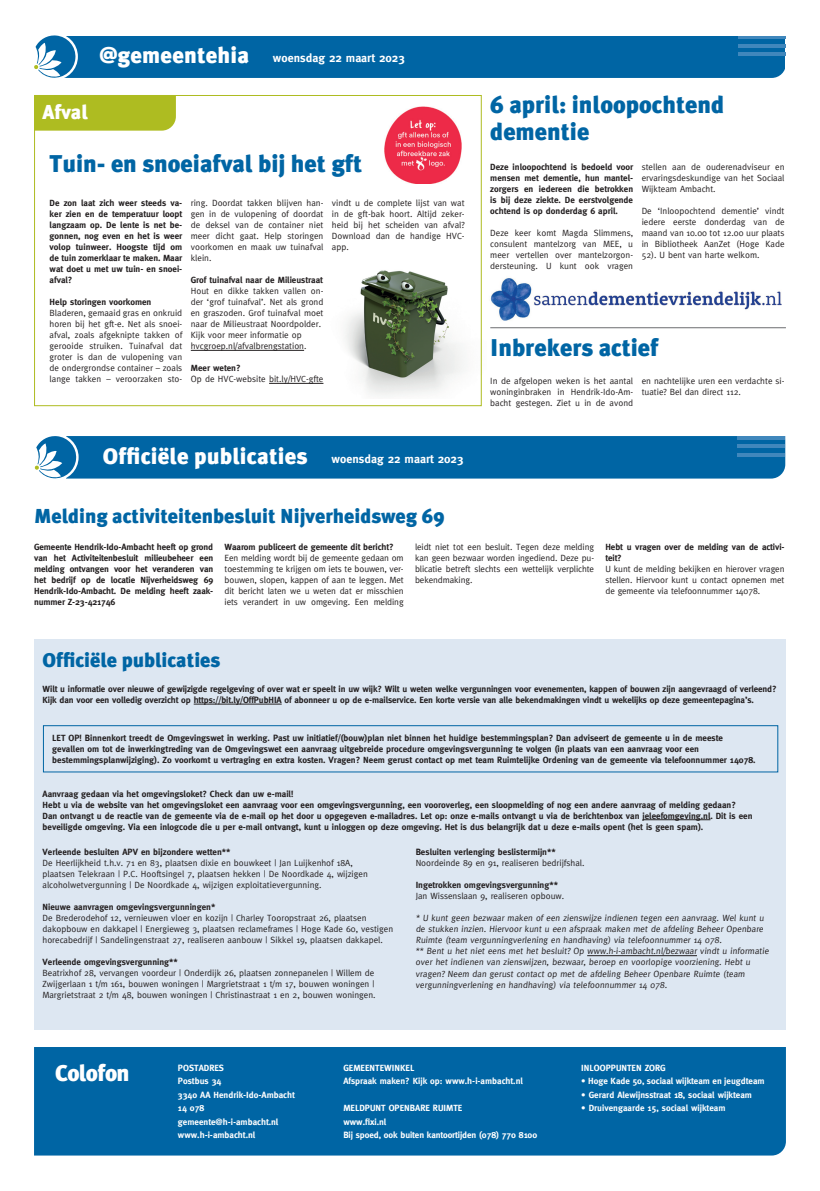
<style>
.page{position:relative;width:820px;height:1191px;background:#fff}
.page>*{position:absolute;margin:0;border:0;box-sizing:border-box;transform-origin:0 0}
.t1{font:900 24px/27px "Meta Plus";color:#0065a4}
.t2{font:900 23px "Meta Plus";letter-spacing:-.025em;color:#fff}
.t3{font:900 22.5px "Meta Plus";letter-spacing:.01em;color:#fff}
.t4{font:900 20px "Meta Plus";color:#0065a4}
.t5{font:900 20px "Meta Plus";color:#fff}
.t6{font:700 12px "Meta";color:#fff}
.t7{font:9px/11px "Meta";color:#231f20;text-align:justify}
.t8{font:700 9px/11px "Meta";color:#231f20}
.t9{font:700 9px/13.5px "Meta";color:#fff}
.s1{font-family:"Meta Plus";font-weight:900;font-size:22.5px}
.s2{font-family:"Meta";font-weight:700;font-size:12px}
</style>
<div class="page">
<svg style="left:34px;top:35px;width:751px;height:43px;background:#0d6da8"></svg>
<img style="left:308px;top:257px;width:174px;height:141px">
<img style="left:490px;top:278px;width:292px;height:43px">
<hr style="left:191px;top:350px;width:113px;height:1px;background:#231f20">
<hr style="left:269px;top:383px;width:54px;height:1px;background:#231f20">
<div style="left:34px;top:95px;width:142px;height:36px;background:#aebc21"></div>
<img style="left:384px;top:107px;width:77px;height:77px">
<svg style="left:35px;top:436px;width:750px;height:43px;background:#0a6ba7"></svg>
<div style="left:34px;top:1047px;width:751px;height:108px;background:#0065a4"></div>
<div style="left:34px;top:639px;width:751px;height:391px;background:#dde7f2"></div>
<hr style="left:194px;top:704px;width:87px;height:1px;background:#231f20">
<hr style="left:642px;top:819px;width:68px;height:1px;background:#231f20">
<hr style="left:587px;top:955px;width:109px;height:1px;background:#231f20">
<div style="left:43px;top:725px;width:734px;height:47px;border:1px solid #0065a4"></div>
<hr style="left:490px;top:327px;width:295px;height:1px;background:#6c6d70">
<h3 class="t6" style="left:99px;top:51px;width:307px"><span class="s1">@gemeentehia</span> woensdag 22 maart 2023</h3>
<h3 class="t5" style="left:43px;top:103px;width:47px">Afval</h3>
<h1 class="t1" style="left:490px;top:93px;width:235px">6 april: inloopochtend dementie</h1>
<h1 class="t1" style="left:50px;top:152px;width:314px">Tuin- en snoeiafval bij het gft</h1>
<p class="t8" style="left:50px;top:197px;width:134px;text-align:justify">De zon laat zich weer steeds va&shy;ker zien en de temperatuur loopt langzaam op. De lente is net be&shy;gonnen, nog even en het is weer volop tuinweer. Hoogste tijd om de tuin zomerklaar te maken. Maar wat doet u met uw tuin- en snoei&shy;afval?</p>
<p class="t8" style="left:50px;top:296px;width:103px">Help storingen voorkomen</p>
<p class="t7" style="left:50px;top:307px;width:134px">Bladeren, gemaaid gras en onkruid horen bij het gft-e. Net als snoei&shy;afval, zoals afgeknipte takken of gerooide struiken. Tuinafval dat groter is dan de vulopening van de ondergrondse container – zoals lange takken – veroorzaken sto-</p>
<p class="t7" style="left:191px;top:197px;width:134px">ring. Doordat takken blijven han&shy;gen in de vulopening of doordat de deksel van de container niet meer dicht gaat. Help storingen voorkomen en maak uw tuinafval klein.</p>
<p class="t8" style="left:191px;top:274px;width:134px">Grof tuinafval naar de Milieustraat</p>
<p class="t7" style="left:191px;top:285px;width:134px;text-align:left">Hout en dikke takken vallen on&shy;der ‘grof tuinafval’. Net als grond en graszoden. Grof tuinafval moet naar de Milieustraat Noordpolder.<br>Kijk voor meer informatie op hvcgroep.nl/afvalbrengstation.</p>
<p class="t8" style="left:191px;top:362px;width:51px">Meer weten?</p>
<p class="t7" style="left:191px;top:373px;width:134px">Op de HVC-website bit.ly/HVC-gfte</p>
<p class="t7" style="left:332px;top:197px;width:134px">vindt u de complete lijst van wat in de gft-bak hoort. Altijd zeker&shy;heid bij het scheiden van afval?<br>Download dan de handige HVC&shy;app.</p>
<h3 class="t3" style="left:103px;top:445px;width:362px">Officiële publicaties <span class="s2">woensdag 22 maart 2023</span></h3>
<p class="t8" style="left:490px;top:161px;width:144px;text-align:justify">Deze inloopochtend is bedoeld voor mensen met dementie, hun mantel&shy;zorgers en iedereen die betrokken is bij deze ziekte. De eerstvolgende ochtend is op donderdag 6 april.</p>
<p class="t7" style="left:490px;top:227px;width:144px">Deze keer komt Magda Slimmens, consulent mantelzorg van MEE, u meer vertellen over mantelzorgon&shy;dersteuning. U kunt ook vragen</p>
<p class="t7" style="left:641px;top:161px;width:144px">stellen aan de ouderenadviseur en ervaringsdeskundige van het Sociaal Wijkteam Ambacht.</p>
<p class="t7" style="left:641px;top:205px;width:144px">De ‘Inloopochtend dementie’ vindt iedere eerste donderdag van de maand van 10.00 tot 12.00 uur plaats in Bibliotheek AanZet (Hoge Kade 52). U bent van harte welkom.</p>
<h1 class="t1" style="left:490px;top:336px;width:170px">Inbrekers actief</h1>
<p class="t7" style="left:490px;top:375px;width:144px">In de afgelopen weken is het aantal woninginbraken in Hendrik-Ido-Am&shy;bacht gestegen. Ziet u in de avond</p>
<p class="t7" style="left:641px;top:375px;width:144px">en nachtelijke uren een verdachte si&shy;tuatie? Bel dan direct 112.</p>
<h3 class="t4" style="left:34px;top:507px;width:412px">Melding activiteitenbesluit Nijverheidsweg 69</h3>
<p class="t8" style="left:34px;top:542px;width:180px;text-align:justify">Gemeente Hendrik-Ido-Ambacht heeft op grond van het Activiteitenbesluit milieubeheer een melding ontvangen voor het veranderen van het bedrijf op de locatie Nijverheidsweg 69<br>Hendrik-Ido-Ambacht. De melding heeft zaak&shy;nummer Z-23-421746</p>
<p class="t8" style="left:224px;top:542px;width:170px">Waarom publiceert de gemeente dit bericht?</p>
<p class="t7" style="left:224px;top:552px;width:180px">Een melding wordt bij de gemeente gedaan om toestemming te krijgen om iets te bouwen, ver&shy;bouwen, slopen, kappen of aan te leggen. Met dit bericht laten we u weten dat er misschien iets verandert in uw omgeving. Een melding</p>
<p class="t7" style="left:415px;top:541px;width:180px">leidt niet tot een besluit. Tegen deze melding kan geen bezwaar worden ingediend. Deze pu&shy;blicatie betreft slechts een wettelijk verplichte bekendmaking.</p>
<p class="t8" style="left:605px;top:542px;width:180px">Hebt u vragen over de melding van de activi&shy;teit?</p>
<p class="t7" style="left:605px;top:563px;width:180px">U kunt de melding bekijken en hierover vragen stellen. Hiervoor kunt u contact opnemen met de gemeente via telefoonnummer 14078.</p>
<h3 class="t4" style="left:43px;top:651px;width:179px">Officiële publicaties</h3>
<p class="t8" style="left:43px;top:683px;width:735px">Wilt u informatie over nieuwe of gewijzigde regelgeving of over wat er speelt in uw wijk? Wilt u weten welke vergunningen voor evenementen, kappen of bouwen zijn aangevraagd of verleend?<br>Kijk dan voor een volledig overzicht op https://bit.ly/OffPubHIA of abonneer u op de e-mailservice. Een korte versie van alle bekendmakingen vindt u wekelijks op deze gemeentepagina’s.</p>
<p class="t8" style="left:52px;top:732px;width:704px">LET OP! Binnenkort treedt de Omgevingswet in werking. Past uw initiatief/(bouw)plan niet binnen het huidige bestemmingsplan? Dan adviseert de gemeente u in de meeste gevallen om tot de inwerkingtreding van de Omgevingswet een aanvraag uitgebreide procedure omgevingsvergunning te volgen (in plaats van een aanvraag voor een bestemmingsplanwijziging). Zo voorkomt u vertraging en extra kosten. Vragen? Neem gerust contact op met team Ruimtelijke Ordening van de gemeente via telefoonnummer 14078.</p>
<p class="t8" style="left:43px;top:788px;width:711px">Aanvraag gedaan via het omgevingsloket? Check dan uw e-mail!<br>Hebt u via de website van het omgevingsloket een aanvraag voor een omgevingsvergunning, een vooroverleg, een sloopmelding of nog een andere aanvraag of melding gedaan?<br>Dan ontvangt u de reactie van de gemeente via de e-mail op het door u opgegeven e-mailadres. Let op: onze e-mails ontvangt u via de berichtenbox van jeleefomgeving.nl. Dit is een beveiligde omgeving. Via een inlogcode die u per e-mail ontvangt, kunt u inloggen op deze omgeving. Het is dus belangrijk dat u deze e-mails opent (het is geen spam).</p>
<p class="t8" style="left:43px;top:846px;width:189px">Verleende besluiten APV en bijzondere wetten**</p>
<p class="t7" style="left:43px;top:857px;width:327px;text-align:left">De Heerlijkheid t.h.v. 71 en 83, plaatsen dixie en bouwkeet | Jan Luijkenhof 18A, plaatsen Telekraan | P.C. Hooftsingel 7, plaatsen hekken | De Noordkade 4, wijzigen alcoholwetvergunning | De Noordkade 4, wijzigen exploitatievergunning.</p>
<p class="t8" style="left:43px;top:901px;width:174px">Nieuwe aanvragen omgevingsvergunningen*</p>
<p class="t7" style="left:43px;top:912px;width:352px;text-align:left">De Brederodehof 12, vernieuwen vloer en kozijn | Charley Tooropstraat 26, plaatsen dakopbouw en dakkapel | Energieweg 3, plaatsen reclameframes | Hoge Kade 60, vestigen horecabedrijf | Sandelingenstraat 27, realiseren aanbouw | Sikkel 19, plaatsen dakkapel.</p>
<p class="t8" style="left:43px;top:956px;width:137px">Verleende omgevingsvergunning**</p>
<p class="t7" style="left:43px;top:967px;width:334px;text-align:left">Beatrixhof 28, vervangen voordeur | Onderdijk 26, plaatsen zonnepanelen | Willem de<br>Zwijgerlaan 1 t/m 161, bouwen woningen | Margrietstraat 1 t/m 17, bouwen woningen |<br>Margrietstraat 2 t/m 48, bouwen woningen | Christinastraat 1 en 2, bouwen woningen.</p>
<p class="t8" style="left:415px;top:846px;width:141px">Besluiten verlenging beslistermijn**</p>
<p class="t7" style="left:415px;top:857px;width:170px">Noordeinde 89 en 91, realiseren bedrijfshal.</p>
<p class="t8" style="left:415px;top:879px;width:144px">Ingetrokken omgevingsvergunning**</p>
<p class="t7" style="left:415px;top:890px;width:150px">Jan Wissenslaan 9, realiseren opbouw.</p>
<p class="t7" style="left:415px;top:912px;width:355px;text-align:left">* U kunt geen bezwaar maken of een zienswijze indienen tegen een aanvraag. Wel kunt u de stukken inzien. Hiervoor kunt u een afspraak maken met de afdeling Beheer Openbare Ruimte (team vergunningverlening en handhaving) via telefoonnummer 14 078.<br>** Bent u het niet eens met het besluit? Op www.h-i-ambacht.nl/bezwaar vindt u informatie over het indienen van zienswijzen, bezwaar, beroep en voorlopige voorziening. Hebt u vragen? Neem dan gerust contact op met de afdeling Beheer Openbare Ruimte (team vergunningverlening en handhaving) via telefoonnummer 14 078.</p>
<h2 class="t2" style="left:55px;top:1062px;width:76px">Colofon</h2>
<p class="t9" style="left:178px;top:1060px;width:118px">POSTADRES<br>Postbus 34<br>3340 AA Hendrik-Ido-Ambacht<br>14 078 gemeente@h-i-ambacht.nl www.h-i-ambacht.nl</p>
<p class="t9" style="left:343px;top:1060px;width:181px">GEMEENTEWINKEL<br>Afspraak maken? Kijk op: www.h-i-ambacht.nl</p>
<p class="t9" style="left:343px;top:1101px;width:195px">MELDPUNT OPENBARE RUIMTE<br>www.fixi.nl<br>Bij spoed, ook buiten kantoortijden (078) 770 8100</p>
<p class="t9" style="left:581px;top:1060px;width:86px">INLOOPPUNTEN ZORG</p>
<p class="t9" style="left:581px;top:1074px;width:185px">• Hoge Kade 50, sociaal wijkteam en jeugdteam</p>
<p class="t9" style="left:581px;top:1087px;width:172px">• Gerard Alewijnsstraat 18, sociaal wijkteam</p>
<p class="t9" style="left:581px;top:1101px;width:146px">• Druivengaarde 15, sociaal wijkteam</p>
</div>
